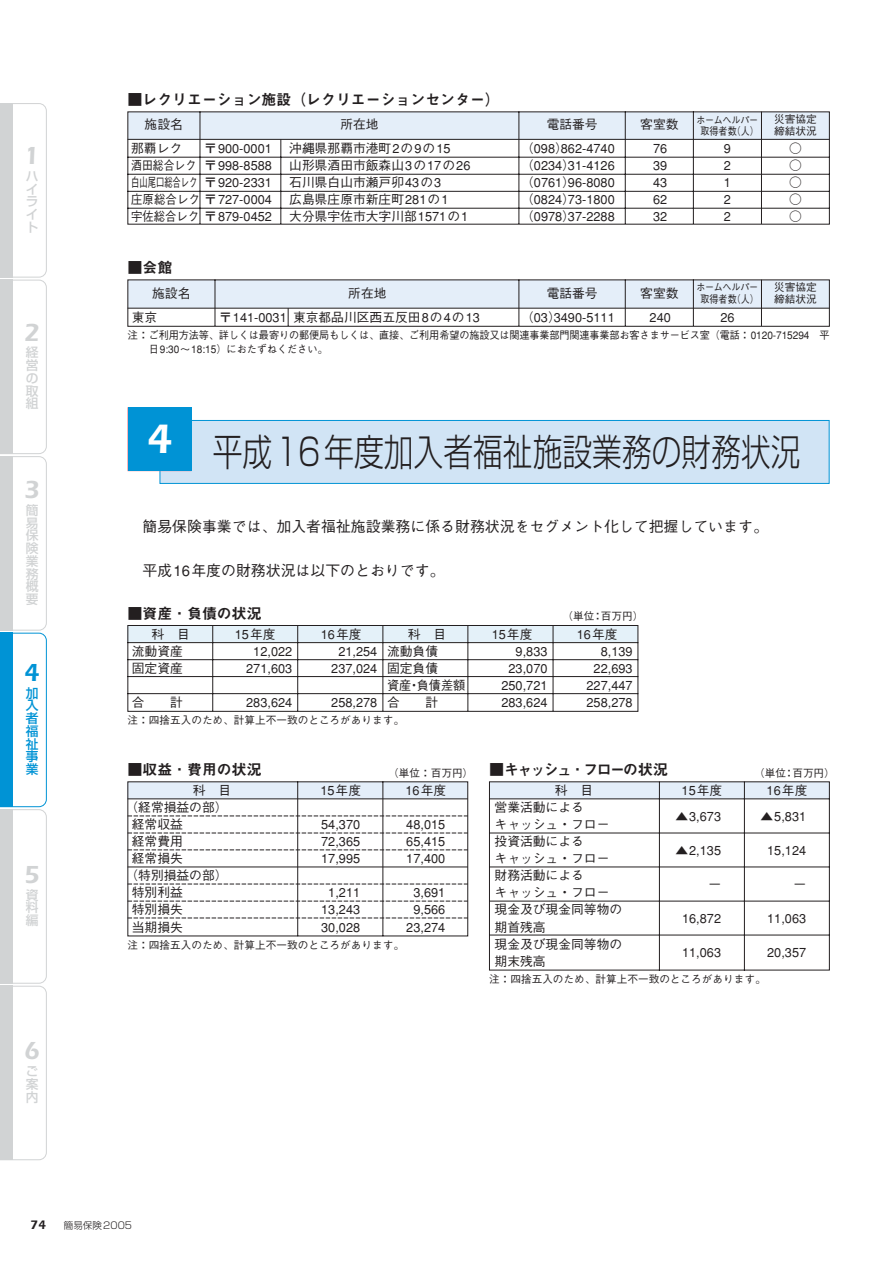
<style>
.page{position:relative;width:893px;height:1262px;background:#fff}
.page>*{position:absolute;margin:0;border:0;box-sizing:border-box;transform-origin:0 0}
.t1{font:300 37.2px "Shin Go";color:#231f20;scale:.8 1}
.t2{font:600 25.5px "Itc Eras";color:#d1d3d4}
.t3{font:600 25.5px "Itc Eras";color:#0093d5}
.t4{font:500 14.85px "Gothic BBB";color:#231f20}
.t5{font:14.85px "Midashi Go MB31";color:#231f20}
.t6{font:14.85px "Midashi Go MB31";letter-spacing:-.11em;color:#231f20}
.t7{font:500 12.75px/17px "Gothic BBB";color:#231f20}
.t8{font:500 12.75px/12.8px "Shin Go";color:#d1d3d4;text-align:justify}
.t9{font:500 12.75px "Gothic BBB";color:#231f20;scale:.65 1}
.t10{font:500 12.75px "Gothic BBB";color:#231f20;scale:.85 1}
.t11{font:500 12.75px "Gothic BBB";color:#231f20;scale:.9 1}
.t12{font:500 12.75px "Gothic BBB";color:#231f20;scale:.89 1}
.t13{font:500 12.75px/12.8px "Shin Go";color:#0093d5;text-align:justify}
.t14{font:500 12.75px "Gothic BBB";color:#231f20;scale:.95 1}
.t15{font:600 12.75px "Itc Eras";color:#231f20}
.t16{font:500 10.65px/11.7px "Gothic BBB";color:#231f20}
.t17{font:500 10.65px/11.7px "Gothic BBB";color:#231f20;text-align:center;scale:.85 1}
.t18{font:300 9.6px "Shin Go";color:#231f20}
</style>
<div class="page">
<svg style="left:0;top:103px;width:47px;height:1057px"></svg>
<div style="left:0;top:985px;width:13px;height:175px;background:#d1d3d4"></div>
<svg style="left:127px;top:279px;width:702px;height:48px"></svg>
<hr style="left:128px;top:308px;width:701px;height:1px;background:#231f20">
<hr style="left:761px;top:280px;width:1px;height:46px;background:#231f20">
<svg style="left:127px;top:111px;width:703px;height:114px"></svg>
<hr style="left:128px;top:139px;width:701px;height:1px;background:#231f20">
<hr style="left:761px;top:112px;width:1px;height:112px;background:#231f20">
<div style="left:160px;top:421px;width:668px;height:62px;background:#d1e4f5"></div>
<div style="left:159px;top:420px;width:670px;height:64px;border:1px solid #0093d5"></div>
<div style="left:128px;top:407px;width:63px;height:64px;background:#0093d5"></div>
<svg style="left:127px;top:625px;width:511px;height:86px"></svg>
<svg style="left:127px;top:781px;width:341px;height:155px"></svg>
<svg style="left:489px;top:781px;width:341px;height:190px"></svg>
<p class="t5" style="left:128px;top:94px;width:374px">■レクリエーション施設（レクリエーションセンター）</p>
<h2 class="t2" style="left:24px;top:147px;width:18px">1</h2>
<p class="t8" style="left:26px;top:171px;width:14px">ハイライト</p>
<h2 class="t2" style="left:24px;top:323px;width:18px">2</h2>
<p class="t8" style="left:26px;top:347px;width:14px">経営の取組</p>
<h2 class="t2" style="left:24px;top:481px;width:18px">3</h2>
<p class="t8" style="left:26px;top:505px;width:14px">簡易保険業務概要</p>
<h2 class="t3" style="left:24px;top:664px;width:18px">4</h2>
<p class="t13" style="left:26px;top:688px;width:14px">加入者福祉事業</p>
<h2 class="t2" style="left:24px;top:866px;width:18px">5</h2>
<p class="t8" style="left:26px;top:890px;width:14px">資料編</p>
<h2 class="t2" style="left:24px;top:1042px;width:18px">6</h2>
<p class="t8" style="left:26px;top:1066px;width:14px">ご案内</p>
<p class="t7" style="left:640px;top:118px;width:40px">客室数</p>
<p class="t16" style="left:774px;top:115px;width:44px">災害協定締結状況</p>
<p class="t7" style="left:145px;top:118px;width:40px">施設名</p>
<p class="t7" style="left:340px;top:118px;width:40px">所在地</p>
<p class="t7" style="left:546px;top:118px;width:53px">電話番号</p>
<p class="t17" style="left:696px;top:115px;width:75px">ホームヘルパー取得者数（人）</p>
<p class="t7" style="left:131px;top:141px;width:53px">那覇レク</p>
<p class="t7" style="left:204px;top:141px;width:69px">〒900-0001</p>
<p class="t7" style="left:289px;top:141px;width:163px">沖縄県那覇市港町2の9の15</p>
<p class="t7" style="left:521px;top:141px;width:95px">（098）862-4740</p>
<p class="t7" style="left:653px;top:141px;width:16px">76</p>
<p class="t7" style="left:724px;top:141px;width:9px">9</p>
<p class="t7" style="left:789px;top:141px;width:14px">○</p>
<p class="t10" style="left:131px;top:160px;width:167px">酒田総合レク 〒998-8588</p>
<p class="t7" style="left:289px;top:158px;width:183px">山形県酒田市飯森山3の17の26</p>
<p class="t7" style="left:521px;top:158px;width:95px">（0234）31-4126</p>
<p class="t7" style="left:653px;top:158px;width:16px">39</p>
<p class="t7" style="left:724px;top:158px;width:9px">2</p>
<p class="t7" style="left:789px;top:158px;width:14px">○</p>
<p class="t9" style="left:131px;top:177px;width:218px">白山尾口総合レク 〒920-2331</p>
<p class="t7" style="left:289px;top:175px;width:153px">石川県白山市瀬戸卯43の3</p>
<p class="t7" style="left:521px;top:175px;width:95px">（0761）96-8080</p>
<p class="t7" style="left:653px;top:175px;width:16px">43</p>
<p class="t7" style="left:724px;top:175px;width:9px">1</p>
<p class="t7" style="left:789px;top:175px;width:14px">○</p>
<p class="t11" style="left:131px;top:194px;width:158px">庄原総合レク〒727-0004</p>
<p class="t7" style="left:289px;top:192px;width:161px">広島県庄原市新庄町281の1</p>
<p class="t7" style="left:521px;top:192px;width:95px">（0824）73-1800</p>
<p class="t7" style="left:653px;top:192px;width:16px">62</p>
<p class="t7" style="left:724px;top:192px;width:9px">2</p>
<p class="t7" style="left:789px;top:192px;width:14px">○</p>
<p class="t12" style="left:131px;top:211px;width:160px">宇佐総合レク〒879-0452</p>
<p class="t7" style="left:289px;top:209px;width:180px">大分県宇佐市大字川部1571の1</p>
<p class="t7" style="left:521px;top:209px;width:95px">（0978）37-2288</p>
<p class="t7" style="left:653px;top:209px;width:16px">32</p>
<p class="t7" style="left:724px;top:209px;width:9px">2</p>
<p class="t7" style="left:789px;top:209px;width:14px">○</p>
<p class="t5" style="left:128px;top:262px;width:46px">■会館</p>
<p class="t7" style="left:640px;top:286px;width:40px">客室数</p>
<p class="t16" style="left:774px;top:283px;width:44px">災害協定締結状況</p>
<p class="t7" style="left:152px;top:286px;width:40px">施設名</p>
<p class="t7" style="left:348px;top:286px;width:40px">所在地</p>
<p class="t7" style="left:546px;top:286px;width:53px">電話番号</p>
<p class="t17" style="left:696px;top:283px;width:75px">ホームヘルパー取得者数（人）</p>
<p class="t16" style="left:149px;top:330px;width:682px;line-height:13.8px;text-indent:-21px">注：ご利用方法等、詳しくは最寄りの郵便局もしくは、直接、ご利用希望の施設又は関連事業部門関連事業部お客さまサービス室（電話：0120-715294 平日9:30～18:15）におたずねください。</p>
<p class="t7" style="left:132px;top:311px;width:27px">東京</p>
<p class="t7" style="left:219px;top:311px;width:262px">〒141-0031 東京都品川区西五反田8の4の13</p>
<p class="t7" style="left:521px;top:311px;width:95px">（03）3490-5111</p>
<p class="t7" style="left:649px;top:311px;width:23px">240</p>
<p class="t7" style="left:720px;top:311px;width:16px">26</p>
<h1 class="t1" style="left:146px;top:437px;width:819px"><sup>4</sup> 平成16年度加入者福祉施設業務の財務状況</h1>
<p class="t4" style="left:142px;top:520px;width:627px">簡易保険事業では、加入者福祉施設業務に係る財務状況をセグメント化して把握しています。</p>
<p class="t4" style="left:142px;top:565px;width:303px">平成16年度の財務状況は以下のとおりです。</p>
<p class="t5" style="left:128px;top:608px;width:135px">■資産・負債の状況</p>
<p class="t16" style="left:562px;top:612px;width:82px">（単位：百万円）</p>
<p class="t7" style="left:152px;top:627px;width:40px">科　目</p>
<p class="t7" style="left:235px;top:627px;width:42px">15年度</p>
<p class="t7" style="left:321px;top:627px;width:42px">16年度</p>
<p class="t7" style="left:408px;top:627px;width:40px">科　目</p>
<p class="t7" style="left:491px;top:627px;width:42px">15年度</p>
<p class="t7" style="left:576px;top:627px;width:42px">16年度</p>
<p class="t7" style="left:132px;top:644px;width:53px">流動資産</p>
<p class="t7" style="left:253px;top:644px;width:41px">12,022</p>
<p class="t7" style="left:338px;top:644px;width:101px">21,254 流動負債</p>
<p class="t7" style="left:515px;top:644px;width:33px">9,833</p>
<p class="t7" style="left:600px;top:644px;width:33px">8,139</p>
<p class="t7" style="left:132px;top:661px;width:53px">固定資産</p>
<p class="t7" style="left:246px;top:661px;width:48px">271,603</p>
<p class="t7" style="left:331px;top:661px;width:108px">237,024 固定負債</p>
<p class="t7" style="left:508px;top:661px;width:41px">23,070</p>
<p class="t7" style="left:593px;top:661px;width:41px">22,693</p>
<p class="t14" style="left:387px;top:680px;width:84px">資産・負債差額</p>
<p class="t7" style="left:501px;top:678px;width:48px">250,721</p>
<p class="t7" style="left:586px;top:678px;width:48px">227,447</p>
<p class="t7" style="left:132px;top:695px;width:53px">合　　計</p>
<p class="t7" style="left:246px;top:695px;width:48px">283,624</p>
<p class="t7" style="left:331px;top:695px;width:108px">258,278 合　　計</p>
<p class="t7" style="left:501px;top:695px;width:48px">283,624</p>
<p class="t7" style="left:586px;top:695px;width:48px">258,278</p>
<p class="t16" style="left:128px;top:716px;width:278px">注：四捨五入のため、計算上不一致のところがあります。</p>
<p class="t5" style="left:128px;top:764px;width:135px">■収益・費用の状況</p>
<p class="t6" style="left:489px;top:764px;width:180px">■キャッシュ・フローの状況</p>
<p class="t16" style="left:388px;top:769px;width:87px">（単位：百万円）</p>
<p class="t16" style="left:754px;top:769px;width:82px">（単位：百万円）</p>
<p class="t7" style="left:193px;top:784px;width:40px">科　目</p>
<p class="t7" style="left:320px;top:784px;width:42px">15年度</p>
<p class="t7" style="left:405px;top:784px;width:42px">16年度</p>
<p class="t7" style="left:132px;top:801px;width:97px;text-indent:-6px">（経常損益の部）経常収益</p>
<p class="t7" style="left:321px;top:818px;width:41px">54,370</p>
<p class="t7" style="left:406px;top:818px;width:41px">48,015</p>
<p class="t7" style="left:132px;top:835px;width:53px">経常費用</p>
<p class="t7" style="left:321px;top:835px;width:41px">72,365</p>
<p class="t7" style="left:406px;top:835px;width:41px">65,415</p>
<p class="t7" style="left:132px;top:852px;width:53px">経常損失</p>
<p class="t7" style="left:321px;top:852px;width:41px">17,995</p>
<p class="t7" style="left:406px;top:852px;width:41px">17,400</p>
<p class="t7" style="left:132px;top:869px;width:97px;text-indent:-6px">（特別損益の部）特別利益</p>
<p class="t7" style="left:328px;top:886px;width:33px">1,211</p>
<p class="t7" style="left:413px;top:886px;width:33px">3,691</p>
<p class="t7" style="left:132px;top:903px;width:53px">特別損失</p>
<p class="t7" style="left:321px;top:903px;width:41px">13,243</p>
<p class="t7" style="left:413px;top:903px;width:33px">9,566</p>
<p class="t7" style="left:132px;top:920px;width:53px">当期損失</p>
<p class="t7" style="left:321px;top:920px;width:41px">30,028</p>
<p class="t7" style="left:406px;top:920px;width:41px">23,274</p>
<p class="t16" style="left:128px;top:940px;width:278px">注：四捨五入のため、計算上不一致のところがあります。</p>
<p class="t7" style="left:555px;top:784px;width:40px">科　目</p>
<p class="t7" style="left:681px;top:784px;width:42px">15年度</p>
<p class="t7" style="left:766px;top:784px;width:42px">16年度</p>
<p class="t7" style="left:494px;top:801px;width:91px">営業活動による</p>
<p class="t7" style="left:675px;top:809px;width:47px">▲3,673</p>
<p class="t7" style="left:760px;top:809px;width:47px">▲5,831</p>
<p class="t7" style="left:494px;top:818px;width:116px">キャッシュ・フロー投資活動による</p>
<p class="t7" style="left:675px;top:843px;width:47px">▲2,135</p>
<p class="t7" style="left:767px;top:843px;width:41px">15,124</p>
<p class="t7" style="left:494px;top:852px;width:116px">キャッシュ・フロー財務活動による</p>
<p class="t7" style="left:708px;top:877px;width:14px">－</p>
<p class="t7" style="left:793px;top:877px;width:14px">－</p>
<p class="t7" style="left:494px;top:886px;width:129px">キャッシュ・フロー現金及び現金同等物の</p>
<p class="t7" style="left:682px;top:911px;width:41px">16,872</p>
<p class="t7" style="left:767px;top:911px;width:41px">11,063</p>
<p class="t7" style="left:494px;top:920px;width:129px">期首残高<br>現金及び現金同等物の</p>
<p class="t7" style="left:682px;top:945px;width:41px">11,063</p>
<p class="t7" style="left:767px;top:945px;width:41px">20,357</p>
<p class="t7" style="left:494px;top:954px;width:53px">期末残高</p>
<p class="t16" style="left:489px;top:974px;width:278px">注：四捨五入のため、計算上不一致のところがあります。</p>
<p class="t15" style="left:30px;top:1220px;width:18px">74</p>
<p class="t18" style="left:64px;top:1221px;width:70px">簡易保険2005</p>
</div>
